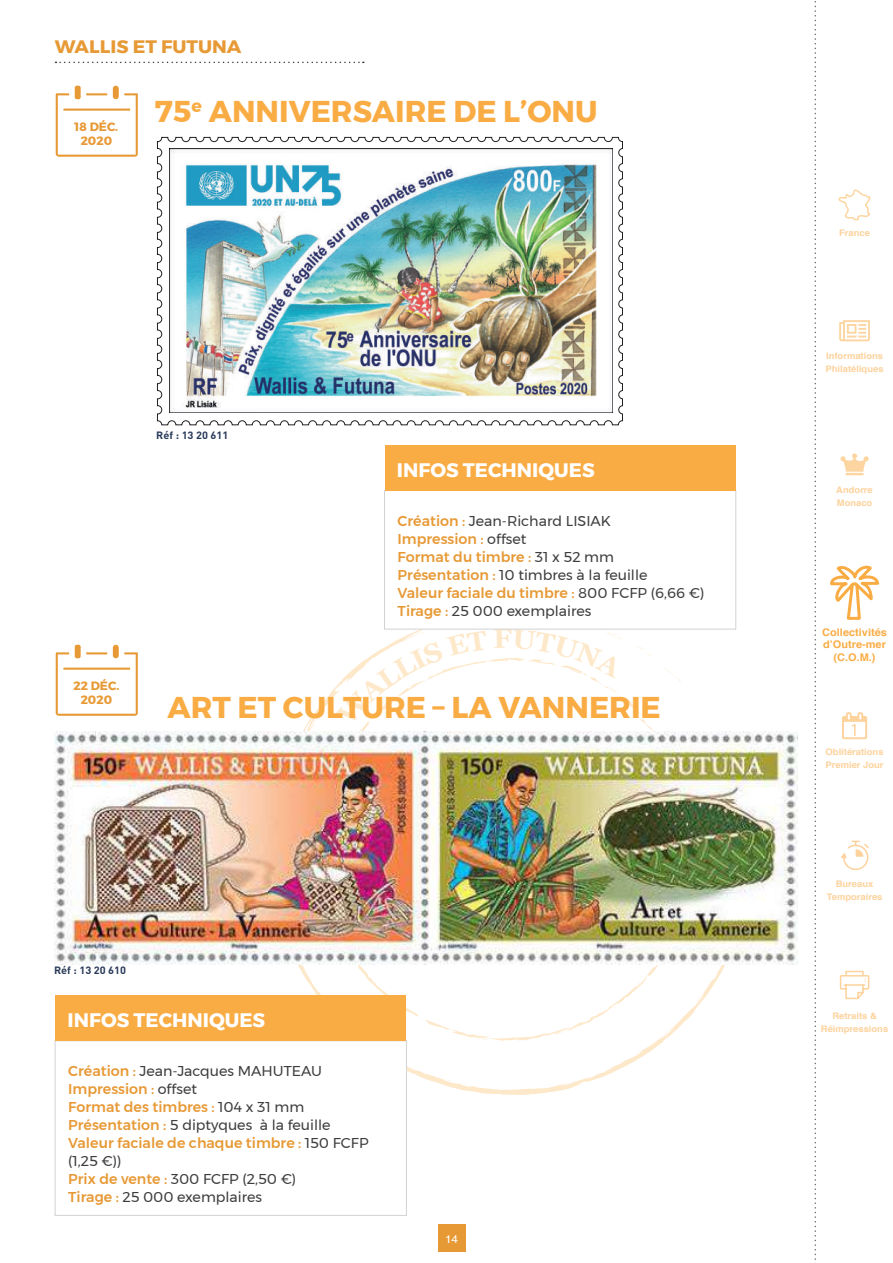
<style>
.page{position:relative;width:893px;height:1263px;background:#fff}
.page>*{position:absolute;margin:0;border:0;box-sizing:border-box;transform-origin:0 0}
.t1{font:700 30px "Montserrat";color:#faac44}
.t2{font:700 19.5px "Montserrat";color:#fff}
.t3{font:700 18px "Montserrat";color:#e79935;scale:1.04 1}
.t4{font:14.25px/18px "Montserrat";color:#3e3e3f}
.t5{font:700 12px/14.4px "Montserrat";color:#e79935;text-align:center}
.t6{font:11.25px "Helvetica";color:#fff;scale:1.04 1}
.t7{font:700 10.5px/12.6px "Helvetica";color:#faac44;text-align:center;scale:1.04 1}
.t8{font:700 10.5px "DIN";color:#283959;scale:1.04 1}
.t9{font:700 9px/13px "Helvetica";color:#fdd29c;scale:1.04 1}
.s1{font-weight:500;color:#e79935}
</style>
<div class="page">
<svg style="left:839px;top:320px;width:31px;height:21px"></svg>
<svg style="left:786px;top:565px;width:94px;height:400px"></svg>
<svg style="left:838px;top:189px;width:32px;height:32px"></svg>
<svg style="left:840px;top:840px;width:30px;height:31px"></svg>
<svg style="left:842px;top:712px;width:25px;height:27px"></svg>
<svg style="left:839px;top:970px;width:31px;height:30px"></svg>
<svg style="left:840px;top:453px;width:29px;height:22px"></svg>
<svg style="left:814px;top:1px;width:2px;height:1259px"></svg>
<div style="left:438px;top:1225px;width:27px;height:27px;background:#e79935"></div>
<svg style="left:270px;top:611px;width:480px;height:484px"></svg>
<svg style="left:407px;top:1065px;width:6px;height:4px"></svg>
<svg style="left:458px;top:1083px;width:8px;height:2px"></svg>
<div style="left:55px;top:1041px;width:351px;height:174px;background:#fff"></div>
<div style="left:55px;top:1040px;width:352px;height:176px;border:1px solid #d1d2d4"></div>
<div style="left:384px;top:490px;width:352px;height:139px;background:#fff"></div>
<div style="left:384px;top:490px;width:352px;height:139px;border:1px solid #d1d2d4"></div>
<div style="left:56px;top:995px;width:350px;height:46px;background:#faac44"></div>
<div style="left:385px;top:445px;width:351px;height:45px;background:#faac44"></div>
<svg style="left:56px;top:62px;width:308px;height:1px"></svg>
<div style="left:112px;top:85px;width:8px;height:15px;background:#e79935;border-radius:4px"></div>
<div style="left:111px;top:84px;width:9px;height:17px;border:2px solid #fff;border-radius:4px"></div>
<div style="left:74px;top:85px;width:8px;height:15px;background:#e79935;border-radius:3px"></div>
<div style="left:73px;top:84px;width:9px;height:17px;border:2px solid #fff;border-radius:3px"></div>
<svg style="left:55px;top:91px;width:83px;height:66px"></svg>
<div style="left:112px;top:644px;width:8px;height:15px;background:#e79935;border-radius:4px"></div>
<div style="left:111px;top:643px;width:9px;height:17px;border:2px solid #fff;border-radius:4px"></div>
<div style="left:74px;top:644px;width:8px;height:15px;background:#e79935;border-radius:3px"></div>
<div style="left:73px;top:643px;width:9px;height:17px;border:2px solid #fff;border-radius:3px"></div>
<svg style="left:55px;top:650px;width:83px;height:66px"></svg>
<img style="left:54px;top:732px;width:743px;height:232px">
<img style="left:157px;top:137px;width:466px;height:289px">
<img style="left:318px;top:611px;width:379px;height:430px">
<p class="t3" style="left:55px;top:32px;width:181px">WALLIS ET FUTUNA</p>
<p class="t5" style="left:75px;top:119px;width:45px">18 DÉC.<br>2020</p>
<h1 class="t1" style="left:155px;top:88px;width:444px">75<sup>e</sup> ANNIVERSAIRE DE L’ONU</h1>
<p class="t5" style="left:74px;top:678px;width:47px">22 DÉC.<br>2020</p>
<p class="t8" style="left:156px;top:428px;width:71px">Réf : 13 20 611</p>
<h2 class="t2" style="left:397px;top:454px;width:199px">INFOS TECHNIQUES</h2>
<p class="t4" style="left:398px;top:512px;width:308px"><span class="s1">Création :</span> Jean-Richard LISIAK<br><span class="s1">Impression :</span> offset<br><span class="s1">Format du timbre :</span> 31 x 52 mm<br><span class="s1">Présentation :</span> 10 timbres à la feuille<br><span class="s1">Valeur faciale du timbre :</span> 800 FCFP (6,66 €)<br><span class="s1">Tirage :</span> 25 000 exemplaires</p>
<h1 class="t1" style="left:168px;top:683px;width:495px">ART ET CULTURE – LA VANNERIE</h1>
<p class="t8" style="left:54px;top:963px;width:71px">Réf : 13 20 610</p>
<h2 class="t2" style="left:68px;top:1004px;width:199px">INFOS TECHNIQUES</h2>
<p class="t4" style="left:68px;top:1062px;width:302px"><span class="s1">Création :</span> Jean-Jacques MAHUTEAU<br><span class="s1">Impression :</span> offset<br><span class="s1">Format des timbres :</span> 104 x 31 mm<br><span class="s1">Présentation :</span> 5 diptyques à la feuille<br><span class="s1">Valeur faciale de chaque timbre :</span> 150 FCFP (1,25 €))<br><span class="s1">Prix de vente :</span> 300 FCFP (2,50 €)<br><span class="s1">Tirage :</span> 25 000 exemplaires</p>
<p class="t6" style="left:445px;top:1230px;width:14px">14</p>
<p class="t9" style="left:839px;top:227px;width:31px">France</p>
<p class="t9" style="left:826px;top:350px;width:57px">Informations<br>Philatéliques</p>
<p class="t9" style="left:836px;top:484px;width:37px">Andorre<br>Monaco</p>
<p class="t7" style="left:822px;top:626px;width:64px">Collectivités d’Outre-mer (C.O.M.)</p>
<p class="t9" style="left:826px;top:746px;width:57px">Oblitérations<br>Premier Jour</p>
<p class="t9" style="left:827px;top:878px;width:55px;text-align:center">Bureaux<br>Temporaires</p>
<p class="t9" style="left:821px;top:1009px;width:66px;text-align:center">Retraits &amp;<br>Réimpressions</p>
</div>
